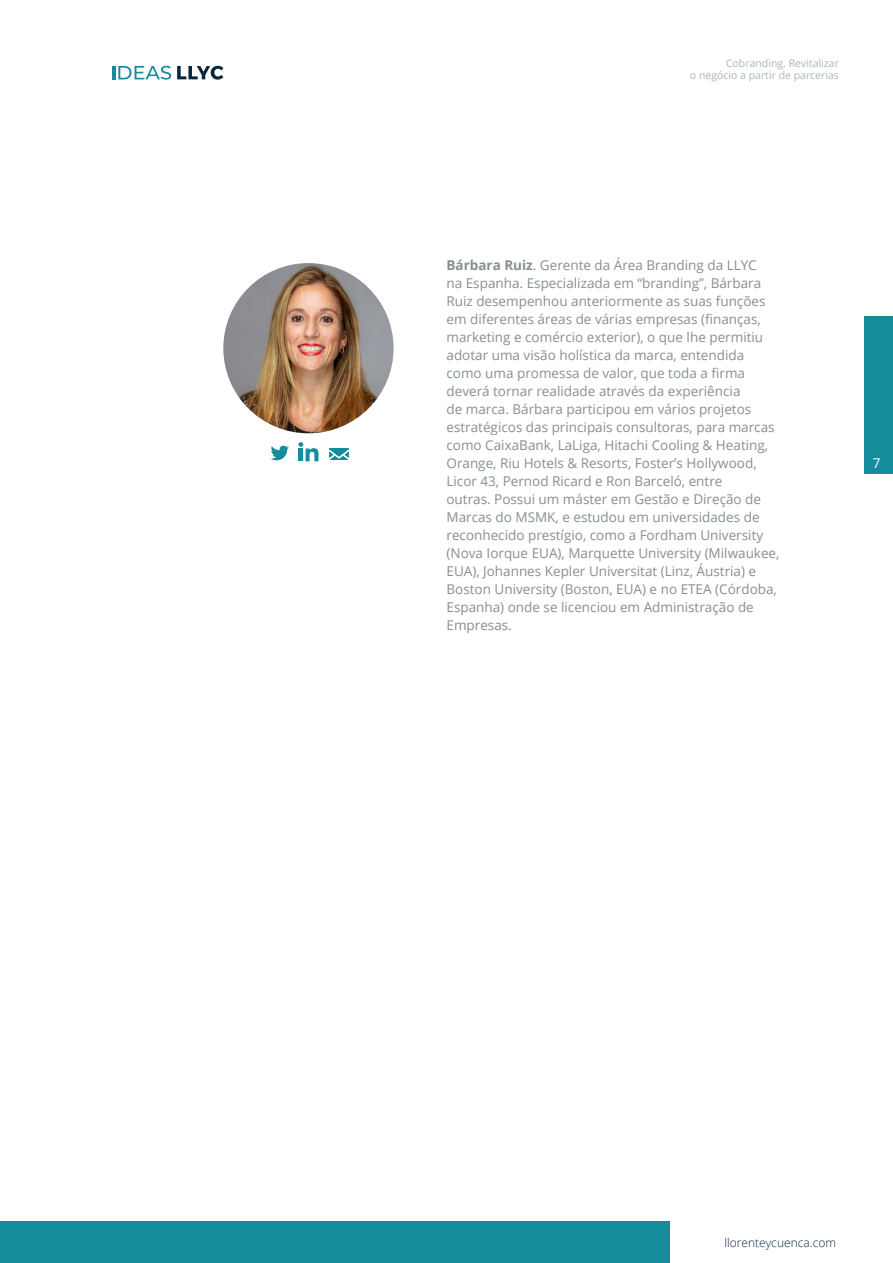
<style>
.page{position:relative;width:893px;height:1263px;background:#fff}
.page>*{position:absolute;margin:0;border:0;box-sizing:border-box;transform-origin:0 0}
.t1{font:13.5px/18px "Open Sans";color:#878f92}
.t2{font:13.5px "Open Sans";color:#fff}
.t3{font:300 12px "Open Sans";color:#0a263b}
.t4{font:10.5px/12px "Open Sans";color:#adb5b6;text-align:right}
.s1{font-weight:700}
</style>
<div class="page">
<svg style="left:112px;top:66px;width:59px;height:14px"></svg>
<svg style="left:177px;top:66px;width:46px;height:14px"></svg>
<div style="left:864px;top:316px;width:29px;height:158px;background:#148c9c"></div>
<div style="left:0;top:1221px;width:669px;height:42px;background:#148c9c"></div>
<img style="left:223px;top:263px;width:171px;height:170px;border-radius:85px">
<svg style="left:329px;top:448px;width:20px;height:12px"></svg>
<svg style="left:271px;top:446px;width:18px;height:14px"></svg>
<svg style="left:298px;top:442px;width:20px;height:19px"></svg>
<p class="t4" style="left:690px;top:57px;width:151px">Cobranding. Revitalizar<br>o negócio a partir de parcerias</p>
<p class="t1" style="left:446px;top:256px;width:335px"><span class="s1">Bárbara Ruiz</span>. Gerente da Área Branding da LLYC<br>na Espanha. Especializada em “branding”, Bárbara Ruiz desempenhou anteriormente as suas funções em diferentes áreas de várias empresas (finanças, marketing e comércio exterior), o que lhe permitiu adotar uma visão holística da marca, entendida como uma promessa de valor, que toda a firma deverá tornar realidade através da experiência<br>de marca. Bárbara participou em vários projetos estratégicos das principais consultoras, para marcas como CaixaBank, LaLiga, Hitachi Cooling &amp; Heating, Orange, Riu Hotels &amp; Resorts, Foster’s Hollywood, Licor 43, Pernod Ricard e Ron Barceló, entre<br>outras. Possui um máster em Gestão e Direção de Marcas do MSMK, e estudou em universidades de reconhecido prestígio, como a Fordham University (Nova Iorque EUA), Marquette University (Milwaukee, EUA), Johannes Kepler Universitat (Linz, Áustria) e Boston University (Boston, EUA) e no ETEA (Córdoba, Espanha) onde se licenciou em Administração de Empresas.</p>
<p class="t2" style="left:873px;top:454px;width:9px">7</p>
<p class="t3" style="left:724px;top:1234px;width:113px">llorenteycuenca.com</p>
</div>
